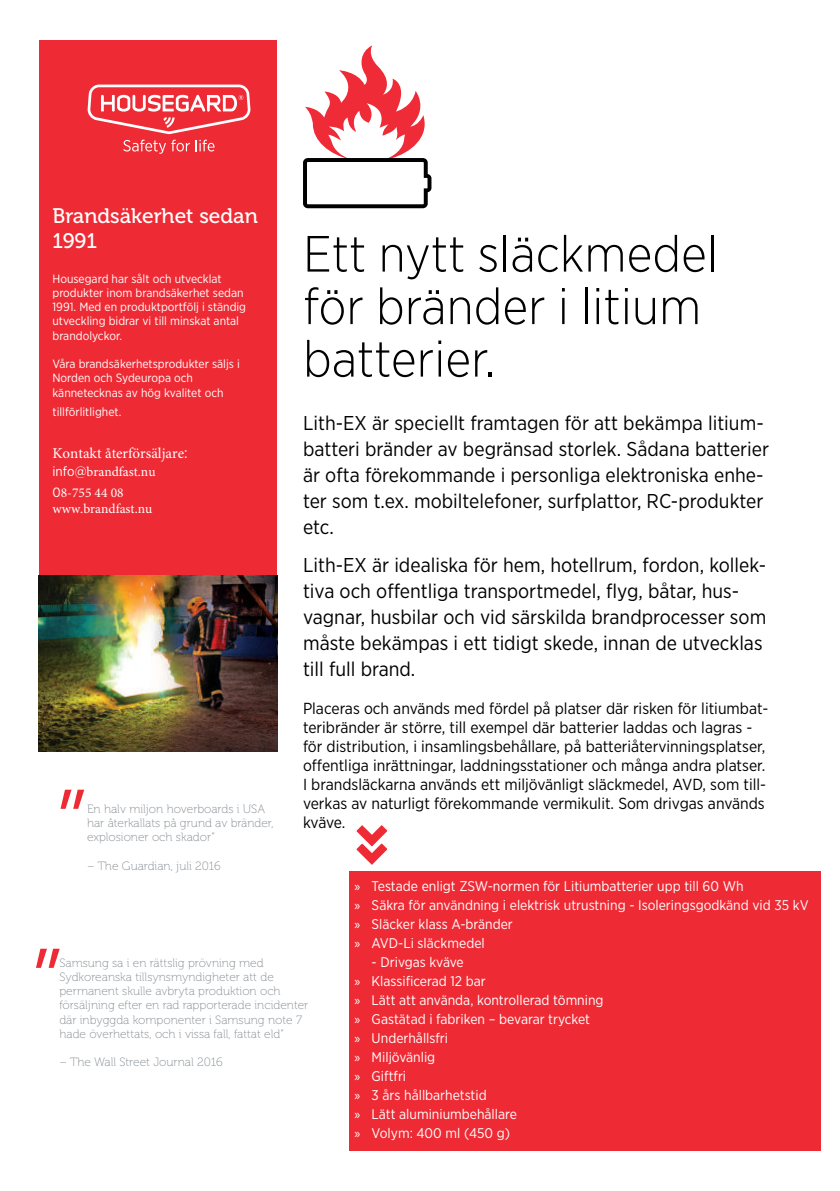
<style>
.page{position:relative;width:840px;height:1191px;background:#fff}
.page>*{position:absolute;margin:0;border:0;box-sizing:border-box;transform-origin:0 0}
.t1{font:300 50.8px/52.4px "Gotham Narrow";color:#000001}
.t2{font:21px/25.2px "Museo 500";color:#fff}
.t3{font:20px/26px "Gotham Narrow";color:#000001}
.t4{font:16px/19px "Gotham Narrow";color:#000001}
.t5{font:15px "Minion Pro";color:#fff}
.t6{font:14px/19px "Gotham Narrow";color:#fff}
.t7{font:13.6px/21.6px "Minion Pro";color:#fff}
.t8{font:12px/14.2px "Museo 100";color:#868d93}
.t9{font:12px/14.2px "Gotham Narrow";color:#fff}
.s1{font-family:"Gotham Narrow"}
.s2{font-family:"Myriad Pro"}
</style>
<div class="page">
<div style="left:40px;top:40px;width:237px;height:535px;background:#ee2b35"></div>
<svg style="left:87px;top:85px;width:164px;height:49px"></svg>
<svg style="left:123px;top:140px;width:67px;height:14px"></svg>
<svg style="left:196px;top:140px;width:18px;height:11px"></svg>
<svg style="left:303px;top:45px;width:128px;height:163px"></svg>
<svg style="left:36px;top:948px;width:24px;height:20px"></svg>
<svg style="left:60px;top:789px;width:24px;height:20px"></svg>
<img style="left:39px;top:576px;width:238px;height:175px">
<div style="left:349px;top:871px;width:471px;height:280px;background:#ee2b35"></div>
<svg style="left:356px;top:825px;width:32px;height:40px"></svg>
<p class="t2" style="left:52px;top:204px;width:207px">Brandsäkerhet sedan<br>1991</p>
<p class="t9" style="left:52px;top:271px;width:195px">Housegard har sålt och utvecklat produkter inom brandsäkerhet sedan<br>1991. Med en produktportfölj i ständig utveckling bidrar vi till minskat antal brandolyckor.</p>
<p class="t9" style="left:52px;top:356px;width:189px">Våra brandsäkerhetsprodukter säljs i<br>Norden och Sydeuropa och kännetecknas av hög kvalitet och</p>
<p class="t9" style="left:52px;top:405px;width:70px">tillförlitlighet.</p>
<p class="t5" style="left:52px;top:443px;width:137px">Kontakt återförsäljare<span class="s1">:</span></p>
<p class="t7" style="left:52px;top:461px;width:104px"><span class="s1">info@</span>brandfast.nu<br><span class="s1">0</span>8-755 44 08</p>
<p class="t7" style="left:52px;top:497px;width:101px">www.brandfast.nu</p>
<p class="t8" style="left:87px;top:802px;width:188px">En halv miljon hoverboards i USA har återkallats på grund av bränder, explosioner och skador”</p>
<p class="t8" style="left:87px;top:859px;width:135px">– The Guardian, juli 2016</p>
<h1 class="t1" style="left:303px;top:226px;width:416px">Ett nytt släckmedel för bränder i litium batterier.</h1>
<p class="t3" style="left:303px;top:409px;width:467px">Lith-EX är speciellt framtagen för att bekämpa litium&shy;batteri bränder av begränsad storlek. Sådana batterier är ofta förekommande i personliga elektroniska enhe&shy;ter som t.ex. mobiltelefoner, surfplattor, RC-produkter etc.</p>
<p class="t3" style="left:303px;top:551px;width:464px">Lith-EX är idealiska för hem, hotellrum, fordon, kollek&shy;tiva och offentliga transportmedel, flyg, båtar, hus&shy;vagnar, husbilar och vid särskilda brandprocesser som måste bekämpas i ett tidigt skede, innan de utvecklas till full brand.</p>
<p class="t4" style="left:303px;top:698px;width:466px">Placeras och används med fördel på platser där risken för litiumbat&shy;teribränder är större, till exempel där batterier laddas och lagras - för distribution, i insamlingsbehållare, på batteriåtervinningsplatser, offentliga inrättningar, laddningsstationer och många andra platser.<br>I brandsläckarna används ett miljövänligt släckmedel, AVD, som till&shy;verkas av naturligt förekommande vermikulit. Som drivgas används kväve.</p>
<p class="t8" style="left:59px;top:955px;width:250px">Samsung sa i en rättslig prövning med Sydkoreanska tillsynsmyndigheter att de permanent skulle avbryta produktion och försäljning efter en rad rapporterade incidenter där inbyggda komponenter i Samsung note 7 hade överhettats, och i vissa fall, fattat eld”</p>
<p class="t8" style="left:59px;top:1055px;width:165px">– The Wall Street Journal 2016</p>
<p class="t6" style="left:354px;top:876px;width:455px"><span class="s2">»</span> Testade enligt ZSW-normen för Litiumbatterier upp till 60 Wh<br><span class="s2">»</span> Säkra för användning i elektrisk utrustning - Isoleringsgodkänd vid 35 kV <span class="s2">»</span> Släcker klass A-bränder<br><span class="s2">»</span> AVD-Li släckmedel</p>
<p class="t6" style="left:354px;top:952px;width:250px;text-indent:17px">- Drivgas kväve<br><span class="s2">»</span> Klassificerad 12 bar<br><span class="s2">»</span> Lätt att använda, kontrollerad tömning <span class="s2">»</span> Gastätad i fabriken – bevarar trycket<br><span class="s2">»</span> Underhållsfri<br><span class="s2">»</span> Miljövänlig<br><span class="s2">»</span> Giftfri<br><span class="s2">»</span> 3 års hållbarhetstid<br><span class="s2">»</span> Lätt aluminiumbehållare<br><span class="s2">»</span> Volym: 400 ml (450 g)</p>
</div>
